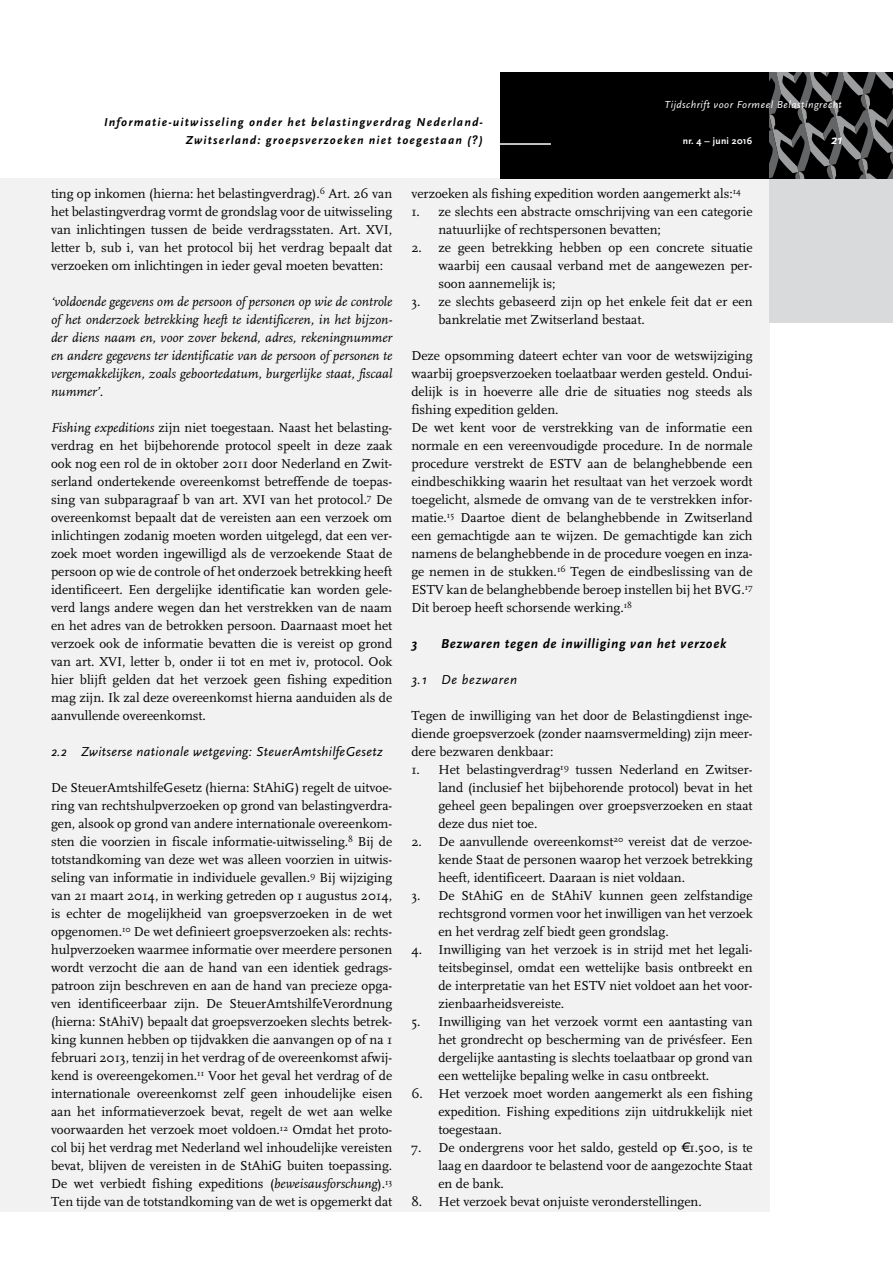
<style>
.page{position:relative;width:893px;height:1263px;background:#fff}
.page>*{position:absolute;margin:0;border:0;box-sizing:border-box;transform-origin:0 0}
.t1{font:13.5px/18px "Scala";color:#000;text-align:justify}
.t2{font:italic 13.5px/18px "Scala";color:#000;text-align:justify}
.t3{font:italic 13.5px "Scala Sans";letter-spacing:.025em;color:#000}
.t4{font:italic 700 13.5px "Scala Sans";letter-spacing:.05em;color:#000}
.t5{font:italic 13.5px "Scala Sans";letter-spacing:.05em;color:#000}
.t6{font:italic 700 13.5px "Scala Sans";color:#fff}
.t7{font:italic 700 12px/18px "Scala Sans";letter-spacing:.1em;color:#000;text-align:right}
.t8{font:italic 10.5px "Scala Sans";letter-spacing:.05em;color:#fff}
.t9{font:700 9.75px "Scala Sans";letter-spacing:.025em;color:#fff}
.s1{font-style:italic}
</style>
<div class="page">
<div style="left:0;top:179px;width:770px;height:1033px;background:#f2f2f3"></div>
<div style="left:770px;top:179px;width:123px;height:144px;background:#d9dadb"></div>
<div style="left:500px;top:72px;width:269px;height:107px;background:#000"></div>
<hr style="left:499px;top:143px;width:52px;height:2px;background:#fff">
<svg style="left:769px;top:72px;width:124px;height:107px"></svg>
<p class="t7" style="left:104px;top:113px;width:380px">Informatie-uitwisseling onder het belastingverdrag Nederland-<br>Zwitserland: groepsverzoeken niet toegestaan (?)</p>
<p class="t8" style="left:664px;top:99px;width:179px">Tijdschrift voor Formeel Belastingrecht</p>
<p class="t9" style="left:683px;top:136px;width:71px">nr. 4 – juni 2016</p>
<p class="t6" style="left:831px;top:132px;width:12px">21</p>
<p class="t1" style="left:51px;top:185px;width:343px">ting op inkomen (hierna: het belastingverdrag).<sup>6</sup> Art. 26 van het belastingverdrag vormt de grondslag voor de uitwisseling van inlichtingen tussen de beide verdragsstaten. Art. XVI, letter b, sub i, van het protocol bij het verdrag bepaalt dat verzoeken om inlichtingen in ieder geval moeten bevatten:</p>
<p class="t2" style="left:51px;top:293px;width:343px">‘voldoende gegevens om de persoon of personen op wie de controle of het onderzoek betrekking heeft te identificeren, in het bijzon&shy;der diens naam en, voor zover bekend, adres, rekeningnummer en andere gegevens ter identificatie van de persoon of personen te vergemakkelijken, zoals geboortedatum, burgerlijke staat, fiscaal nummer’.</p>
<p class="t1" style="left:51px;top:419px;width:343px"><span class="s1">Fishing expeditions</span> zijn niet toegestaan. Naast het belasting&shy;verdrag en het bijbehorende protocol speelt in deze zaak ook nog een rol de in oktober 2011 door Nederland en Zwit&shy;serland ondertekende overeenkomst betreffende de toepas&shy;sing van subparagraaf b van art. XVI van het protocol.<sup>7</sup> De overeenkomst bepaalt dat de vereisten aan een verzoek om inlichtingen zodanig moeten worden uitgelegd, dat een ver&shy;zoek moet worden ingewilligd als de verzoekende Staat de persoon op wie de controle of het onderzoek betrekking heeft identificeert. Een dergelijke identificatie kan worden gele&shy;verd langs andere wegen dan het verstrekken van de naam en het adres van de betrokken persoon. Daarnaast moet het verzoek ook de informatie bevatten die is vereist op grond van art. XVI, letter b, onder ii tot en met iv, protocol. Ook hier blijft gelden dat het verzoek geen fishing expedition mag zijn. Ik zal deze overeenkomst hierna aanduiden als de aanvullende overeenkomst.</p>
<p class="t3" style="left:51px;top:744px;width:333px">2.2 Zwitserse nationale wetgeving: SteuerAmtshilfeGesetz</p>
<p class="t1" style="left:51px;top:779px;width:343px">De SteuerAmtshilfeGesetz (hierna: StAhiG) regelt de uitvoe&shy;ring van rechtshulpverzoeken op grond van belastingverdra&shy;gen, alsook op grond van andere internationale overeenkom&shy;sten die voorzien in fiscale informatie-uitwisseling.<sup>8</sup> Bij de totstandkoming van deze wet was alleen voorzien in uitwis&shy;seling van informatie in individuele gevallen.<sup>9</sup> Bij wijziging van 21 maart 2014, in werking getreden op 1 augustus 2014, is echter de mogelijkheid van groepsverzoeken in de wet opgenomen.<sup>10</sup> De wet definieert groepsverzoeken als: rechts&shy;hulpverzoeken waarmee informatie over meerdere personen wordt verzocht die aan de hand van een identiek gedrags&shy;patroon zijn beschreven en aan de hand van precieze opga&shy;ven identificeerbaar zijn. De SteuerAmtshilfeVerordnung (hierna: StAhiV) bepaalt dat groepsverzoeken slechts betrek&shy;king kunnen hebben op tijdvakken die aanvangen op of na 1 februari 2013, tenzij in het verdrag of de overeenkomst afwij&shy;kend is overeengekomen.<sup>11</sup> Voor het geval het verdrag of de internationale overeenkomst zelf geen inhoudelijke eisen aan het informatieverzoek bevat, regelt de wet aan welke voorwaarden het verzoek moet voldoen.<sup>12</sup> Omdat het proto&shy;col bij het verdrag met Nederland wel inhoudelijke vereisten bevat, blijven de vereisten in de StAhiG buiten toepassing.<br>De wet verbiedt fishing expeditions (<span class="s1">beweisausforschung</span>).<sup>13<br></sup>Ten tijde van de totstandkoming van de wet is opgemerkt dat</p>
<p class="t1" style="left:411px;top:185px;width:331px">verzoeken als fishing expedition worden aangemerkt als:<sup>14</sup></p>
<p class="t1" style="left:438px;top:203px;width:316px;text-indent:-27px">1. ze slechts een abstracte omschrijving van een categorie natuurlijke of rechtspersonen bevatten;</p>
<p class="t1" style="left:438px;top:239px;width:316px;text-indent:-27px">2. ze geen betrekking hebben op een concrete situatie waarbij een causaal verband met de aangewezen per&shy;soon aannemelijk is;</p>
<p class="t1" style="left:438px;top:293px;width:316px;text-indent:-27px">3. ze slechts gebaseerd zijn op het enkele feit dat er een bankrelatie met Zwitserland bestaat.</p>
<p class="t1" style="left:411px;top:347px;width:343px;text-align:left">Deze opsomming dateert echter van voor de wetswijziging waarbij groepsverzoeken toelaatbaar werden gesteld. Ondui&shy;delijk is in hoeverre alle drie de situaties nog steeds als fishing expedition gelden.<br>De wet kent voor de verstrekking van de informatie een normale en een vereenvoudigde procedure. In de normale procedure verstrekt de ESTV aan de belanghebbende een eindbeschikking waarin het resultaat van het verzoek wordt toegelicht, alsmede de omvang van de te verstrekken infor&shy;matie.<sup>15</sup> Daartoe dient de belanghebbende in Zwitserland een gemachtigde aan te wijzen. De gemachtigde kan zich namens de belanghebbende in de procedure voegen en inza&shy;ge nemen in de stukken.<sup>16</sup> Tegen de eindbeslissing van de ESTV kan de belanghebbende beroep instellen bij het BVG.<sup>17<br></sup>Dit beroep heeft schorsende werking.<sup>18</sup></p>
<p class="t4" style="left:411px;top:636px;width:7px">3</p>
<p class="t4" style="left:441px;top:636px;width:287px">Bezwaren tegen de inwilliging van het verzoek</p>
<p class="t5" style="left:411px;top:672px;width:107px">3.1 De bezwaren</p>
<p class="t1" style="left:411px;top:707px;width:343px">Tegen de inwilliging van het door de Belastingdienst inge&shy;diende groepsverzoek (zonder naamsvermelding) zijn meer&shy;dere bezwaren denkbaar:</p>
<p class="t1" style="left:438px;top:761px;width:316px;text-indent:-27px">1. Het belastingverdrag<sup>19</sup> tussen Nederland en Zwitser&shy;land (inclusief het bijbehorende protocol) bevat in het geheel geen bepalingen over groepsverzoeken en staat deze dus niet toe.</p>
<p class="t1" style="left:438px;top:833px;width:316px;text-indent:-27px">2. De aanvullende overeenkomst<sup>20</sup> vereist dat de verzoe&shy;kende Staat de personen waarop het verzoek betrekking heeft, identificeert. Daaraan is niet voldaan.</p>
<p class="t1" style="left:438px;top:887px;width:316px;text-indent:-27px">3. De StAhiG en de StAhiV kunnen geen zelfstandige rechtsgrond vormen voor het inwilligen van het verzoek en het verdrag zelf biedt geen grondslag.</p>
<p class="t1" style="left:438px;top:941px;width:316px;text-indent:-27px">4. Inwilliging van het verzoek is in strijd met het legali&shy;teitsbeginsel, omdat een wettelijke basis ontbreekt en de interpretatie van het ESTV niet voldoet aan het voor&shy;zienbaarheidsvereiste.</p>
<p class="t1" style="left:438px;top:1013px;width:316px;text-indent:-27px">5. Inwilliging van het verzoek vormt een aantasting van het grondrecht op bescherming van de privésfeer. Een dergelijke aantasting is slechts toelaatbaar op grond van een wettelijke bepaling welke in casu ontbreekt.</p>
<p class="t1" style="left:438px;top:1085px;width:316px;text-indent:-27px">6. Het verzoek moet worden aangemerkt als een fishing expedition. Fishing expeditions zijn uitdrukkelijk niet toegestaan.</p>
<p class="t1" style="left:438px;top:1139px;width:316px;text-indent:-27px">7. De ondergrens voor het saldo, gesteld op € 1.500, is te laag en daardoor te belastend voor de aangezochte Staat en de bank.</p>
<p class="t1" style="left:411px;top:1193px;width:292px">8. Het verzoek bevat onjuiste veronderstellingen.</p>
</div>
